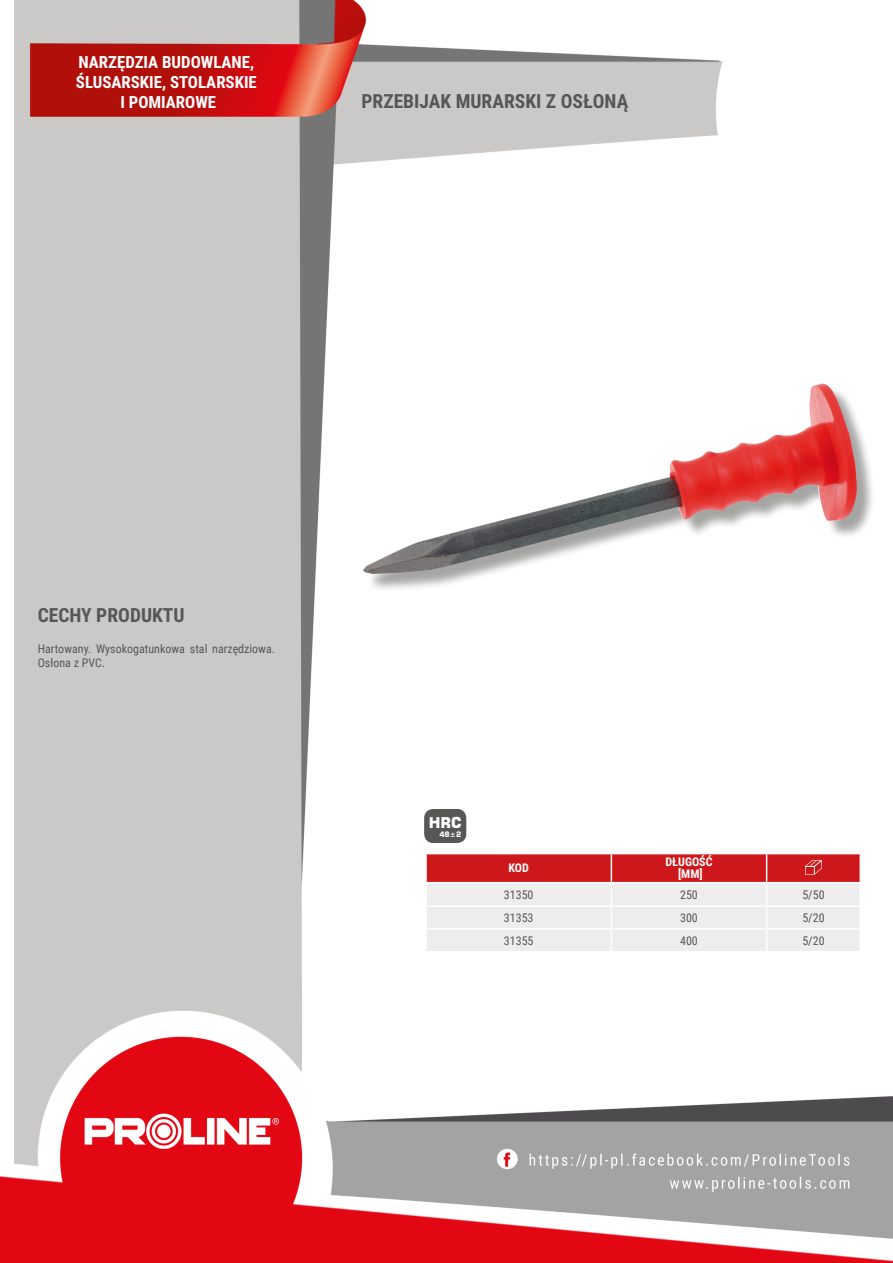
<style>
.page{position:relative;width:893px;height:1263px;background:#fff}
.page>*{position:absolute;margin:0;border:0;box-sizing:border-box;transform-origin:0 0}
.Lewo_bez_dzielenia{font:700 19.5px "Roboto Condensed";color:#575756}
.MateriaĹ__CECHY{font:700 19.5px "Roboto Condensed";color:#575756}
.NagĹ_Ăłwek{font:700 16.8px/20.1px "Roboto Condensed";color:#fff;text-align:center}
.t1{font:700 14.85px "Square 721 BT";color:#fff}
.Opisy{font:12px/14.4px "Roboto Condensed";color:#575756}
.Center{font:12px "Roboto Condensed";color:#575756}
.Indeks{font:12px "Roboto Condensed";color:#575756}
.Ĺšrodek_bez_dzieleni{font:700 12px "Roboto Condensed";color:#fff}
.Ĺšrodek__wymuszenie{font:700 12px "Roboto Condensed";color:#fff}
.Tabelka_nagĹ_Ăłwek{font:700 12px "Roboto Condensed";color:#fff}
.t2{font:700 7.5px "Square 721 BT";color:#fff}
</style>
<div class="page">
<img style="left:0;top:0;width:893px;height:1263px">
<div style="left:366px;top:386px;width:510px;height:206px;background:#1d1d1b;opacity:.4"></div>
<img style="left:362px;top:383px;width:495px;height:191px">
<hr style="left:425px;top:854px;width:2px;height:28px;background:#fff">
<hr style="left:425px;top:883px;width:2px;height:22px;background:#fff">
<hr style="left:425px;top:907px;width:2px;height:21px;background:#fff">
<hr style="left:425px;top:930px;width:2px;height:21px;background:#fff">
<hr style="left:425px;top:853px;width:186px;height:1px;background:#fff">
<hr style="left:425px;top:882px;width:186px;height:1px;background:#fff">
<hr style="left:425px;top:905px;width:186px;height:2px;background:#fff">
<hr style="left:425px;top:928px;width:186px;height:2px;background:#fff">
<hr style="left:425px;top:951px;width:186px;height:1px;background:#fff">
<svg style="left:426px;top:853px;width:435px;height:99px;background:#e6b5b6"></svg>
<div style="left:425px;top:810px;width:41px;height:32px;background:#575756;border-radius:8px"></div>
<div style="left:424px;top:809px;width:42px;height:34px;border:1px solid #575756;border-radius:8px"></div>
<p class="NagĹ_Ăłwek" style="left:76px;top:51px;width:182px">NARZĘDZIA BUDOWLANE,<br>ŚLUSARSKIE, STOLARSKIE<br>I POMIAROWE</p>
<p class="Lewo_bez_dzielenia" style="left:361px;top:88px;width:268px">PRZEBIJAK MURARSKI Z OSŁONĄ</p>
<p class="MateriaĹ__CECHY" style="left:38px;top:601px;width:148px">CECHY PRODUKTU</p>
<p class="Opisy" style="left:38px;top:641px;width:239px">Hartowany. Wysokogatunkowa stal narzędziowa.<br>Osłona z PVC.</p>
<p class="t1" style="left:429px;top:814px;width:34px">HRC</p>
<p class="t2" style="left:439px;top:830px;width:23px">48±2</p>
<p class="Tabelka_nagĹ_Ăłwek" style="left:508px;top:860px;width:22px">KOD</p>
<p class="Ĺšrodek_bez_dzieleni" style="left:665px;top:854px;width:49px">DŁUGOŚĆ</p>
<p class="Ĺšrodek__wymuszenie" style="left:678px;top:866px;width:26px">[MM]</p>
<p class="Indeks" style="left:504px;top:886px;width:31px">31350</p>
<p class="Center" style="left:680px;top:886px;width:19px">250</p>
<p class="Center" style="left:802px;top:886px;width:24px">5/50</p>
<p class="Indeks" style="left:504px;top:909px;width:31px">31353</p>
<p class="Center" style="left:680px;top:909px;width:19px">300</p>
<p class="Center" style="left:802px;top:909px;width:24px">5/20</p>
<p class="Indeks" style="left:504px;top:932px;width:31px">31355</p>
<p class="Center" style="left:680px;top:932px;width:19px">400</p>
<p class="Center" style="left:802px;top:932px;width:24px">5/20</p>
</div>
